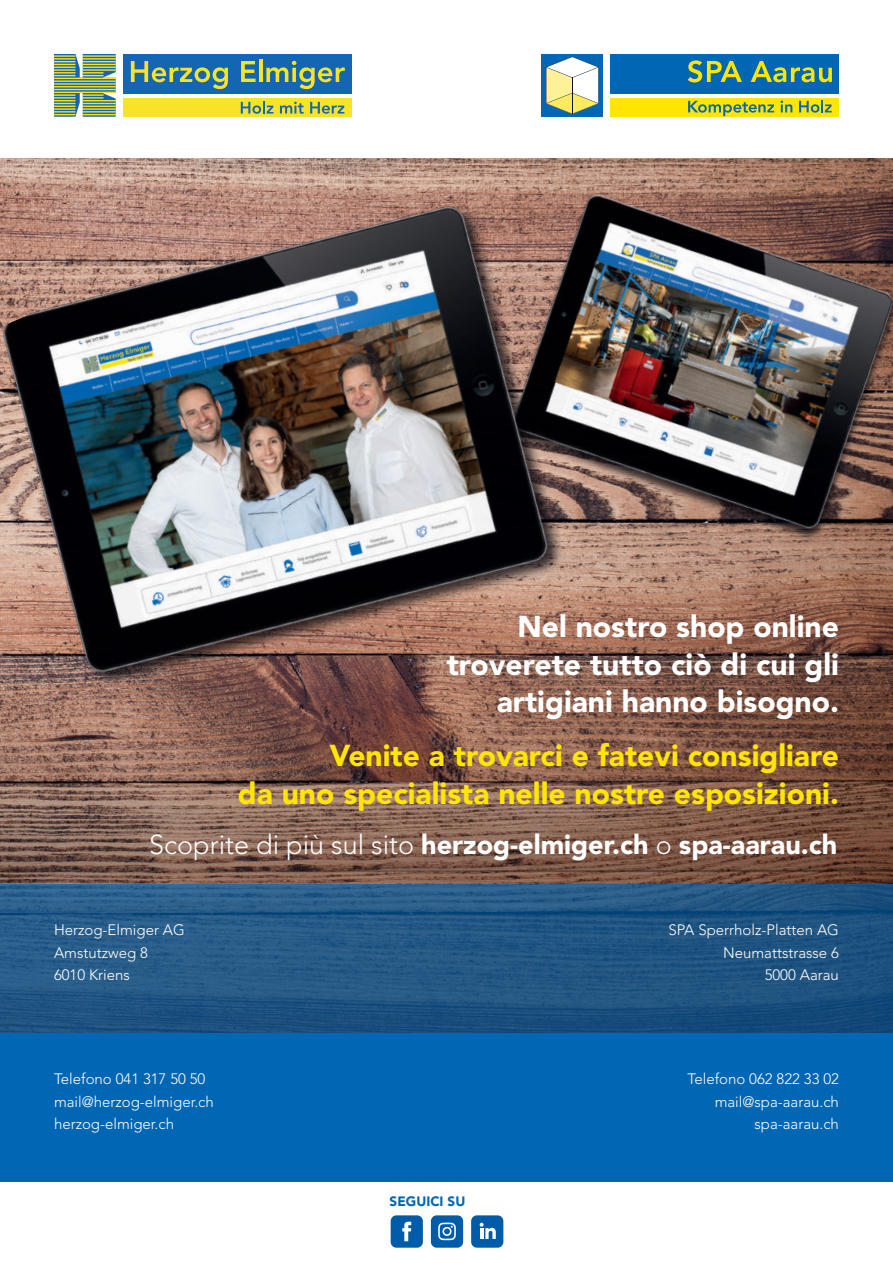
<style>
.page{position:relative;width:893px;height:1263px;background:#fff}
.page>*{position:absolute;margin:0;border:0;box-sizing:border-box;transform-origin:0 0}
.t1{font:900 30px/37.5px "Avenir LT Std";color:#ffe601;text-align:right}
.t2{font:900 30px/37.5px "Avenir LT Std";color:#fff;text-align:right}
.t3{font:900 27px "Avenir LT Std";color:#fff}
.t4{font:300 15px/22.5px "Avenir LT Std";color:#fff;text-align:right}
.t5{font:900 13.5px "Avenir LT Std";color:#0166b3}
.s1{font-weight:300}
</style>
<div class="page">
<div style="left:123px;top:99px;width:229px;height:18px;background:#f8e427"></div>
<div style="left:123px;top:54px;width:229px;height:39px;background:#1465b2"></div>
<svg style="left:131px;top:61px;width:62px;height:22px"></svg>
<svg style="left:54px;top:54px;width:62px;height:63px"></svg>
<hr style="left:83px;top:114px;width:33px;height:1px;background:#f8e427">
<img style="left:0;top:792px;width:893px;height:92px">
<div style="left:0;top:1033px;width:893px;height:149px;background:#0166b3"></div>
<svg style="left:0;top:884px;width:893px;height:149px;fill:#235783"></svg>
<div style="left:391px;top:1215px;width:32px;height:33px;background:#005ca8;border-radius:6px"></div>
<svg style="left:402px;top:1222px;width:9px;height:19px"></svg>
<div style="left:431px;top:1215px;width:32px;height:33px;background:#005ca8;border-radius:6px"></div>
<svg style="left:438px;top:1222px;width:18px;height:18px"></svg>
<div style="left:471px;top:1215px;width:32px;height:33px;background:#005ca8;border-radius:6px"></div>
<svg style="left:480px;top:1223px;width:16px;height:16px"></svg>
<img style="left:193px;top:54px;width:700px;height:753px">
<img style="left:0;top:129px;width:639px;height:663px">
<h1 class="t2" style="left:447px;top:608px;width:394px">Nel nostro shop online troverete tutto ciò di cui gli artigiani hanno bisogno.</h1>
<h1 class="t1" style="left:238px;top:737px;width:603px">Venite a trovarci e fatevi consigliare<br>da uno specialista nelle nostre esposizioni.</h1>
<h2 class="t3" style="left:149px;top:828px;width:690px"><span class="s1">Scoprite di più sul sito</span> herzog-elmiger.ch <span class="s1">o</span> spa-aarau.ch</h2>
<p class="t4" style="left:54px;top:919px;width:132px;text-align:left">Herzog-Elmiger AG<br>Amstutzweg 8<br>6010 Kriens</p>
<p class="t4" style="left:668px;top:919px;width:172px">SPA Sperrholz-Platten AG<br>Neumattstrasse 6<br>5000 Aarau</p>
<p class="t4" style="left:54px;top:1068px;width:161px;text-align:left">Telefono 041 317 50 50 mail@herzog-elmiger.ch herzog-elmiger.ch</p>
<p class="t4" style="left:687px;top:1068px;width:153px">Telefono 062 822 33 02 mail@spa-aarau.ch spa-aarau.ch</p>
<p class="t5" style="left:390px;top:1193px;width:77px">SEGUICI SU</p>
</div>
